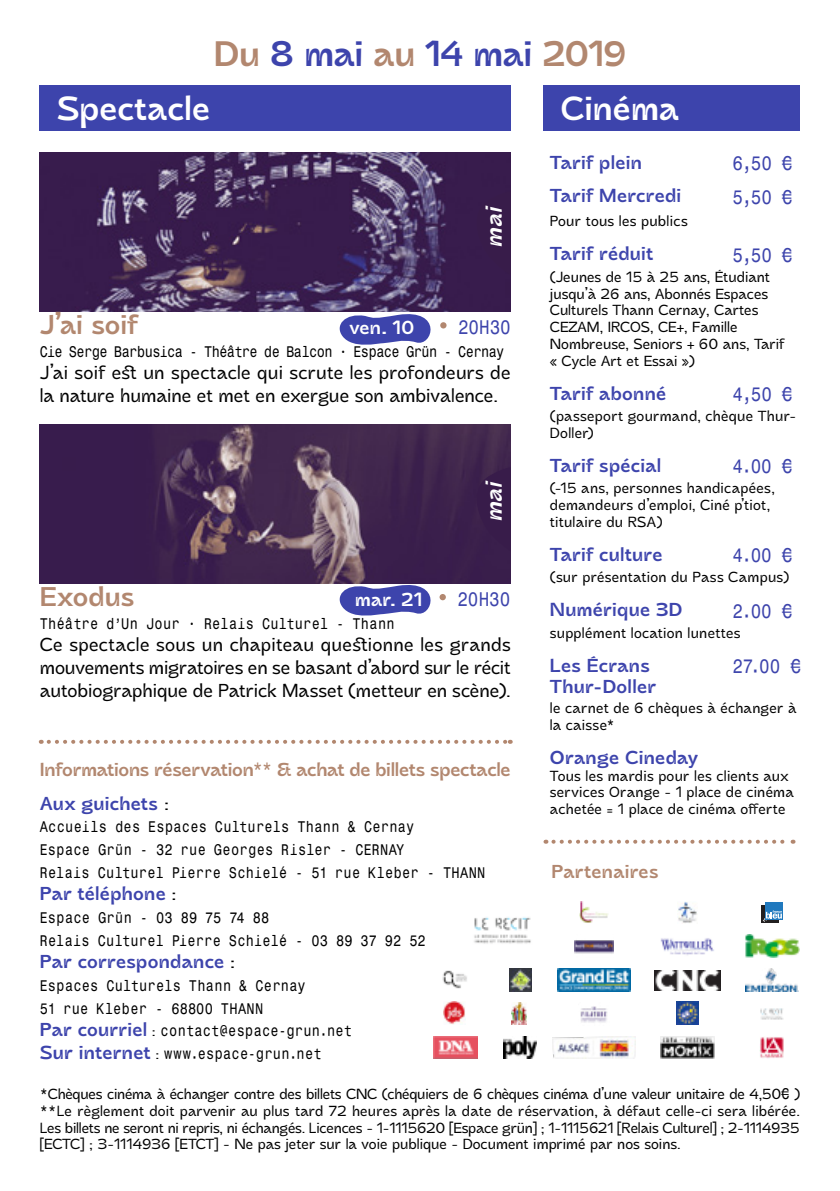
<style>
.page{position:relative;width:840px;height:1191px;background:#fff}
.page>*{position:absolute;margin:0;border:0;box-sizing:border-box;transform-origin:0 0}
.t1{font:700 34px "st Carmen";letter-spacing:-.01em;color:#3d44ac}
.t2{font:700 32px "st Carmen";letter-spacing:.005em;color:#fff}
.t3{font:700 26px "st Carmen";color:#b2876f}
.t4{font:italic 700 22.2px "st Carmen Bolditalic";letter-spacing:-.005em;color:#fff}
.t5{font:18px/22.6px "st Carmen";color:#000;text-align:justify}
.t6{font:700 18px/21.6px "st Carmen";letter-spacing:.015em;color:#3d44ac}
.t7{font:18px "Monospace Typewriter";letter-spacing:-.005em;color:#3d44ac}
.t8{font:700 18px "st Carmen";letter-spacing:-.015em;color:#b2876f}
.t9{font:700 18px "st Carmen";letter-spacing:.02em;color:#fff}
.t10{font:700 18px "st Carmen";letter-spacing:.015em;color:#b2876f}
.t11{font:14px/16.8px "st Carmen";letter-spacing:.015em;color:#000}
.t12{font:14px/22.6px "Monospace Typewriter";letter-spacing:.01em;color:#000}
.t13{font:14px "Monospace Typewriter";letter-spacing:-.04em;color:#000}
.s1{color:#b2876f}
.s2{font-family:"Monospace Typewriter";font-weight:400}
.s3{font-weight:400;color:#000}
.s4{font-family:"st Carmen";font-weight:700;font-size:18px;color:#3d44ac}
.s5{font-family:"st Carmen"}
.s6{font-family:"Monospace Typewriter"}
</style>
<div class="page">
<img style="left:40px;top:425px;width:470px;height:158px">
<img style="left:40px;top:153px;width:470px;height:158px">
<div style="left:476px;top:191px;width:34px;height:84px;background:#381c4a"></div>
<div style="left:476px;top:467px;width:34px;height:84px;background:#381c4a"></div>
<div style="left:40px;top:85px;width:470px;height:45px;background:#3d44ac"></div>
<div style="left:543px;top:85px;width:256px;height:45px;background:#3d44ac"></div>
<svg style="left:334px;top:308px;width:112px;height:37px"></svg>
<svg style="left:334px;top:579px;width:111px;height:37px"></svg>
<svg style="left:49px;top:740px;width:461px;height:4px"></svg>
<svg style="left:553px;top:839px;width:240px;height:4px"></svg>
<img style="left:474px;top:917px;width:57px;height:27px">
<img style="left:433px;top:1036px;width:44px;height:23px">
<img style="left:443px;top:1002px;width:22px;height:22px">
<img style="left:442px;top:970px;width:25px;height:19px">
<img style="left:579px;top:901px;width:29px;height:22px">
<img style="left:678px;top:902px;width:19px;height:21px">
<svg style="left:761px;top:902px;width:21px;height:21px"></svg>
<img style="left:557px;top:969px;width:73px;height:22px">
<img style="left:660px;top:938px;width:54px;height:17px">
<img style="left:745px;top:935px;width:54px;height:22px">
<img style="left:574px;top:940px;width:39px;height:14px">
<img style="left:654px;top:970px;width:65px;height:20px">
<img style="left:745px;top:969px;width:53px;height:22px">
<img style="left:580px;top:1006px;width:28px;height:17px">
<img style="left:676px;top:1002px;width:22px;height:22px">
<img style="left:760px;top:1008px;width:23px;height:12px">
<img style="left:552px;top:1036px;width:83px;height:23px">
<img style="left:660px;top:1036px;width:53px;height:22px">
<img style="left:759px;top:1036px;width:24px;height:23px">
<img style="left:511px;top:1002px;width:15px;height:22px">
<img style="left:503px;top:1036px;width:33px;height:22px">
<img style="left:509px;top:969px;width:22px;height:22px">
<h1 class="t1" style="left:214px;top:35px;width:414px"><span class="s1">Du</span> 8 mai <span class="s1">au</span> 14 mai <span class="s1">2019</span></h1>
<h2 class="t2" style="left:57px;top:91px;width:155px">Spectacle</h2>
<h2 class="t2" style="left:560px;top:91px;width:120px">Cinéma</h2>
<h3 class="t3" style="left:40px;top:311px;width:100px">J’ai soif</h3>
<h3 class="t4" style="left:482px;top:247px;width:42px;rotate:-90deg">mai</h3>
<p class="t9" style="left:349px;top:318px;width:66px">ven. 10</p>
<p class="t7" style="left:458px;top:315px;width:54px">20H30</p>
<p class="t13" style="left:40px;top:342px;width:466px">Cie Serge Barbusica - Théâtre de Balcon • Espace Grün - Cernay</p>
<p class="t5" style="left:40px;top:362px;width:472px">J’ai soif est un spectacle qui scrute les profondeurs de la nature humaine et met en exergue son ambivalence.</p>
<h3 class="t3" style="left:40px;top:583px;width:96px">Exodus</h3>
<h3 class="t4" style="left:482px;top:521px;width:42px;rotate:-90deg">mai</h3>
<p class="t9" style="left:355px;top:590px;width:68px">mar. 21</p>
<p class="t7" style="left:457px;top:587px;width:54px">20H30</p>
<p class="t12" style="left:40px;top:611px;width:356px">Théâtre d’Un Jour • Relais Culturel - Thann</p>
<p class="t5" style="left:40px;top:634px;width:472px">Ce spectacle sous un chapiteau questionne les grands mouvements migratoires en se basant d’abord sur le récit autobiographique de Patrick Masset (metteur en scène).</p>
<p class="t8" style="left:40px;top:760px;width:472px">Informations réservation<span class="s2">**</span> &amp; achat de billets spectacle</p>
<p class="t6" style="left:40px;top:793px;width:131px">Aux guichets <span class="s3">:</span></p>
<p class="t12" style="left:40px;top:815px;width:447px">Accueils des Espaces Culturels Thann &amp; Cernay<br>Espace Grün - 32 rue Georges Risler - CERNAY<br>Relais Culturel Pierre Schielé - 51 rue Kleber - THANN</p>
<p class="t6" style="left:40px;top:884px;width:138px">Par téléphone <span class="s3">:</span></p>
<p class="t12" style="left:40px;top:906px;width:387px">Espace Grün - 03 89 75 74 88<br>Relais Culturel Pierre Schielé - 03 89 37 92 52</p>
<p class="t12" style="left:40px;top:974px;width:267px">Espaces Culturels Thann &amp; Cernay<br>51 rue Kleber - 68800 THANN</p>
<p class="t6" style="left:40px;top:951px;width:197px">Par correspondance <span class="s3">:</span></p>
<p class="t12" style="left:40px;top:1019px;width:314px"><span class="s4">Par courriel</span> <span class="s5">:</span> contact@espace-grun.net<br><span class="s4">Sur internet</span> <span class="s5">:</span> www.espace-grun.net</p>
<p class="t6" style="left:549px;top:152px;width:94px">Tarif plein</p>
<p class="t7" style="left:732px;top:151px;width:62px">6,50 €</p>
<p class="t6" style="left:549px;top:186px;width:133px">Tarif Mercredi</p>
<p class="t7" style="left:732px;top:185px;width:62px">5,50 €</p>
<p class="t11" style="left:549px;top:213px;width:139px">Pour tous les publics</p>
<p class="t6" style="left:549px;top:244px;width:105px">Tarif réduit</p>
<p class="t7" style="left:732px;top:243px;width:62px">5,50 €</p>
<p class="t11" style="left:549px;top:269px;width:236px">(Jeunes de 15 à 25 ans, Étudiant jusqu’à 26 ans, Abonnés Espaces<br>Culturels Thann Cernay, Cartes<br>CEZAM, IRCOS, CE+, Famille<br>Nombreuse, Seniors + 60 ans, Tarif « Cycle Art et Essai »)</p>
<p class="t6" style="left:549px;top:383px;width:118px">Tarif abonné</p>
<p class="t7" style="left:732px;top:382px;width:62px">4,50 €</p>
<p class="t11" style="left:549px;top:408px;width:247px">(passeport gourmand, chèque Thur-<br>Doller)</p>
<p class="t6" style="left:549px;top:455px;width:113px">Tarif spécial</p>
<p class="t7" style="left:732px;top:454px;width:62px">4.00 €</p>
<p class="t11" style="left:549px;top:480px;width:226px">(-15 ans, personnes handicapées, demandeurs d’emploi, Ciné p’tiot, titulaire du RSA)</p>
<p class="t6" style="left:549px;top:544px;width:114px">Tarif culture</p>
<p class="t7" style="left:732px;top:543px;width:62px">4.00 €</p>
<p class="t11" style="left:549px;top:569px;width:241px">(sur présentation du Pass Campus)</p>
<p class="t6" style="left:549px;top:600px;width:134px">Numérique 3D</p>
<p class="t7" style="left:732px;top:599px;width:62px">2.00 €</p>
<p class="t11" style="left:549px;top:625px;width:192px">supplément location lunettes</p>
<p class="t6" style="left:549px;top:655px;width:108px">Les Écrans<br>Thur-Doller</p>
<p class="t7" style="left:732px;top:654px;width:70px">27.00 €</p>
<p class="t11" style="left:549px;top:700px;width:248px">le carnet de 6 chèques à échanger à la caisse<span class="s6">*</span></p>
<p class="t6" style="left:549px;top:747px;width:150px">Orange Cineday</p>
<p class="t11" style="left:549px;top:768px;width:245px">Tous les mardis pour les clients aux services Orange - 1 place de cinéma achetée = 1 place de cinéma offerte</p>
<p class="t10" style="left:551px;top:861px;width:108px">Partenaires</p>
<p class="t11" style="left:40px;top:1086px;width:761px;text-align:justify"><span class="s6">*</span>Chèques cinéma à échanger contre des billets CNC (chéquiers de 6 chèques cinéma d’une valeur unitaire de 4,50<span class="s6">€</span> ) <span class="s6">**</span>Le règlement doit parvenir au plus tard 72 heures après la date de réservation, à défaut celle-ci sera libérée.<br>Les billets ne seront ni repris, ni échangés. Licences - 1-1115620 [Espace grün] ; 1-1115621 [Relais Culturel] ; 2-1114935 [ECTC] ; 3-1114936 [ETCT] - Ne pas jeter sur la voie publique - Document imprimé par nos soins.</p>
</div>
